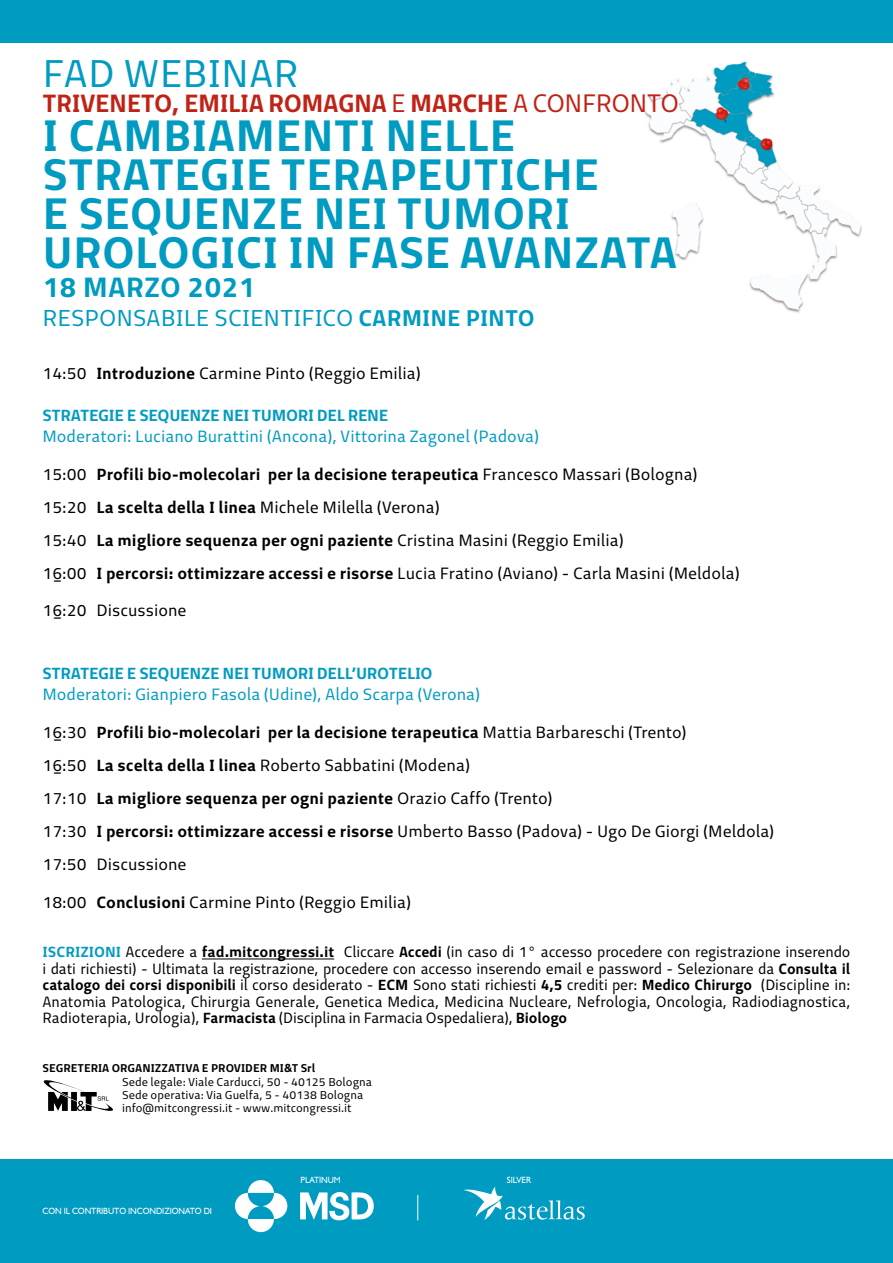
<style>
.page{position:relative;width:893px;height:1263px;background:#fff}
.page>*{position:absolute;margin:0;border:0;box-sizing:border-box;transform-origin:0 0}
.t1{font:700 45px/39px "Test Me Sans 02";color:#009bc1}
.t2{font:39px "Test Me Sans 02";color:#009bc1}
.t3{font:700 28.5px "Test Me Sans 02";color:#009bc1}
.t4{font:700 25.5px "Test Me Sans 02";letter-spacing:-.02em;color:#c02315}
.t5{font:23.25px "Test Me Sans 02";color:#009bc1}
.t6{font:16.5px/33px "Test Me Sans 02";color:#000}
.t7{font:16.5px "Test Me Sans 02";color:#009bc1}
.t8{font:700 16.5px "Test Me Sans 02";letter-spacing:-.02em;color:#009bc1}
.t9{font:15px/16.5px "Test Me Sans 02";letter-spacing:-.01em;color:#000;text-align:justify}
.t10{font:11.55px/13.2px "Test Me Sans 02";color:#000}
.t11{font:700 11.55px "Test Me Sans 02";color:#000}
.t12{font:9px "Humanist 521 BT";letter-spacing:-.01em;color:#fff;scale:.95 1}
.s1{font-weight:400}
.s2{font-weight:700}
.s3{font-weight:700;color:#009bc1}
</style>
<div class="page">
<img style="left:644px;top:61px;width:218px;height:252px">
<div style="left:0;top:0;width:893px;height:43px;background:#009bc1"></div>
<div style="left:0;top:1160px;width:893px;height:103px;background:#009bc1"></div>
<hr style="left:202px;top:959px;width:132px;height:1px;background:#000">
<svg style="left:235px;top:1180px;width:52px;height:52px"></svg>
<svg style="left:300px;top:1192px;width:74px;height:29px"></svg>
<svg style="left:463px;top:1187px;width:122px;height:33px"></svg>
<svg style="left:43px;top:1080px;width:70px;height:31px"></svg>
<svg style="left:417px;top:1195px;width:1px;height:25px"></svg>
<h2 class="t2" style="left:43px;top:44px;width:258px">FAD WEBINAR</h2>
<h3 class="t4" style="left:43px;top:84px;width:638px">TRIVENETO, EMILIA ROMAGNA <span class="s1">E</span> MARCHE <span class="s1">A CONFRONTO</span></h3>
<h1 class="t1" style="left:43px;top:114px;width:637px">I CAMBIAMENTI NELLE<br>STRATEGIE TERAPEUTICHE<br>E SEQUENZE NEI TUMORI<br>UROLOGICI IN FASE AVANZATA</h1>
<h3 class="t3" style="left:43px;top:265px;width:215px">18 MARZO 2021</h3>
<h3 class="t5" style="left:43px;top:301px;width:494px">RESPONSABILE SCIENTIFICO <span class="s2">CARMINE PINTO</span></h3>
<p class="t6" style="left:43px;top:356px;width:380px">14:50 <span class="s2">Introduzione</span> Carmine Pinto (Reggio Emilia)</p>
<p class="t8" style="left:43px;top:403px;width:347px">STRATEGIE E SEQUENZE NEI TUMORI DEL RENE</p>
<p class="t7" style="left:43px;top:424px;width:498px">Moderatori: Luciano Burattini (Ancona), Vittorina Zagonel (Padova)</p>
<p class="t6" style="left:43px;top:457px;width:699px">15:00 <span class="s2">Profili bio-molecolari per la decisione terapeutica</span> Francesco Massari (Bologna)<br>15:20 <span class="s2">La scelta della I linea</span> Michele Milella (Verona)<br>15:40 <span class="s2">La migliore sequenza per ogni paziente</span> Cristina Masini (Reggio Emilia)<br>16:00 <span class="s2">I percorsi: ottimizzare accessi e risorse</span> Lucia Fratino (Aviano) - Carla Masini (Meldola)</p>
<p class="t6" style="left:43px;top:593px;width:146px">16:20 Discussione</p>
<p class="t8" style="left:43px;top:661px;width:392px">STRATEGIE E SEQUENZE NEI TUMORI DELL’UROTELIO</p>
<p class="t7" style="left:43px;top:682px;width:439px">Moderatori: Gianpiero Fasola (Udine), Aldo Scarpa (Verona)</p>
<p class="t6" style="left:43px;top:715px;width:733px">16:30 <span class="s2">Profili bio-molecolari per la decisione terapeutica</span> Mattia Barbareschi (Trento)<br>16:50 <span class="s2">La scelta della I linea</span> Roberto Sabbatini (Modena)<br>17:10 <span class="s2">La migliore sequenza per ogni paziente</span> Orazio Caffo (Trento)<br>17:30 <span class="s2">I percorsi: ottimizzare accessi e risorse</span> Umberto Basso (Padova) - Ugo De Giorgi (Meldola)<br>17:50 Discussione</p>
<p class="t6" style="left:43px;top:885px;width:370px">18:00 <span class="s2">Conclusioni</span> Carmine Pinto (Reggio Emilia)</p>
<p class="t9" style="left:43px;top:943px;width:809px"><span class="s3">ISCRIZIONI</span> Accedere a <span class="s2">fad.mitcongressi.it</span> Cliccare <span class="s2">Accedi</span> (in caso di 1° accesso procedere con registrazione inserendo i dati richiesti) - Ultimata la registrazione, procedere con accesso inserendo email e password - Selezionare da <span class="s2">Consulta il catalogo dei corsi disponibili</span> il corso desiderato - <span class="s2">ECM</span> Sono stati richiesti <span class="s2">4,5</span> crediti per: <span class="s2">Medico Chirurgo</span> (Discipline in:<br>Anatomia Patologica, Chirurgia Generale, Genetica Medica, Medicina Nucleare, Nefrologia, Oncologia, Radiodiagnostica, Radioterapia, Urologia), <span class="s2">Farmacista</span> (Disciplina in Farmacia Ospedaliera), <span class="s2">Biologo</span></p>
<p class="t11" style="left:43px;top:1059px;width:274px">SEGRETERIA ORGANIZZATIVA E PROVIDER MI&amp;T Srl</p>
<p class="t10" style="left:122px;top:1074px;width:251px">Sede legale: Viale Carducci, 50 - 40125 Bologna<br>Sede operativa: Via Guelfa, 5 - 40138 Bologna info@mitcongressi.it - www.mitcongressi.it</p>
<p class="t12" style="left:43px;top:1205px;width:180px">CON IL CONTRIBUTO INCONDIZIONATO DI</p>
<p class="t12" style="left:301px;top:1174px;width:44px">PLATINUM</p>
<p class="t12" style="left:507px;top:1174px;width:27px">SILVER</p>
</div>
